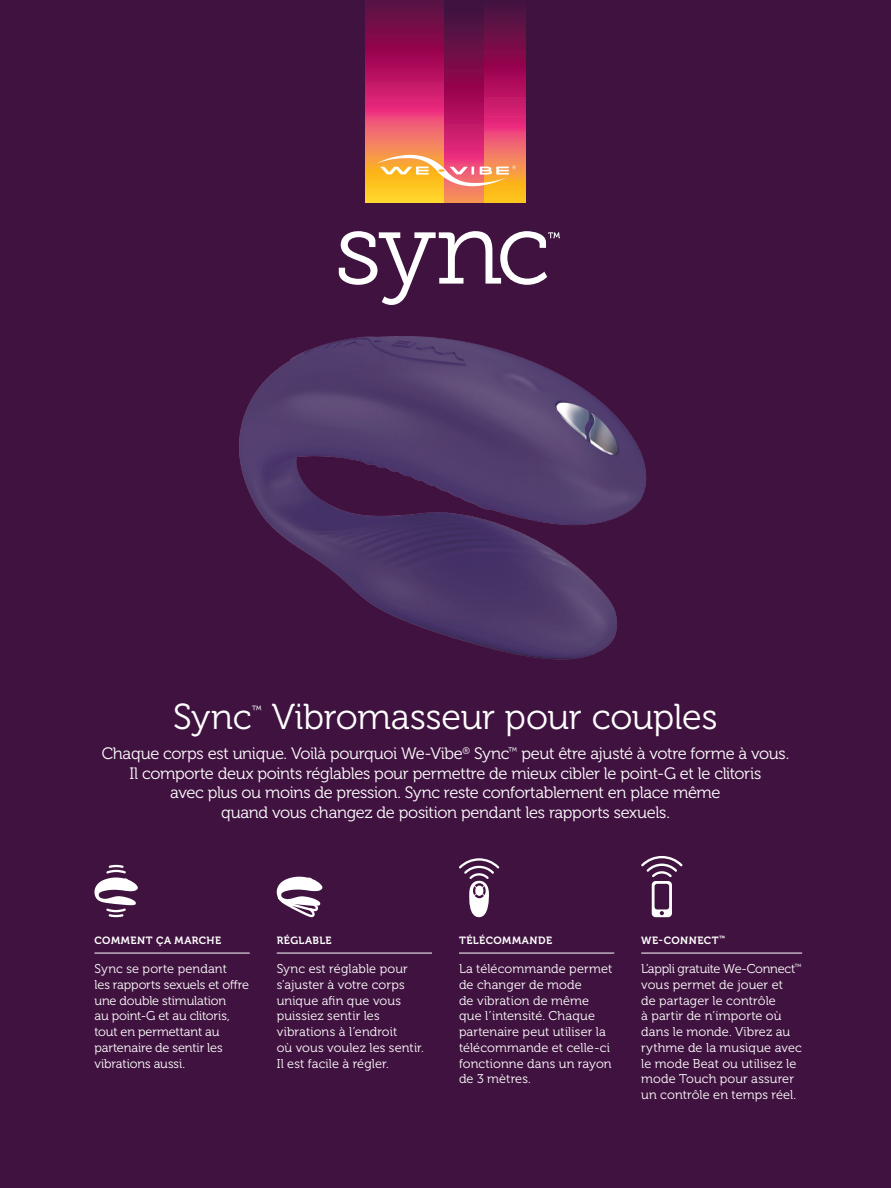
<style>
.page{position:relative;width:891px;height:1188px;background:#40123f}
.page>*{position:absolute;margin:0;border:0;box-sizing:border-box;transform-origin:0 0}
.MAIN_HEAD_-_24{font:36px "Museo 300";letter-spacing:-.01em;color:#fff}
.INTRO_PARA_-_11_1{font:16.5px/19.5px "Museo 300";letter-spacing:-.025em;color:#fff;text-align:center}
.BODY_WHITE_-_8_5{font:12.75px/15.8px "Museo 300";letter-spacing:.005em;color:#fff}
.SUB_CAPS_WHITE{font:10.5px "Museo 700";letter-spacing:.045em;color:#fff}
.MAIN_HEAD_-_24-2{font:10.5px "Museo 300";color:#fff}
</style>
<div class="page">
<hr style="left:94px;top:953px;width:156px;height:1px;background:#fff">
<hr style="left:277px;top:953px;width:155px;height:1px;background:#fff">
<hr style="left:459px;top:953px;width:155px;height:1px;background:#fff">
<hr style="left:641px;top:953px;width:161px;height:1px;background:#fff">
<svg style="left:459px;top:858px;width:40px;height:59px"></svg>
<svg style="left:641px;top:856px;width:42px;height:61px"></svg>
<svg style="left:276px;top:877px;width:46px;height:41px"></svg>
<svg style="left:94px;top:865px;width:44px;height:52px"></svg>
<svg style="left:339px;top:231px;width:221px;height:70px"></svg>
<svg style="left:365px;top:0;width:80px;height:202px;background:#bd3c57"></svg>
<svg style="left:445px;top:9px;width:40px;height:193px;background:#9a1c55"></svg>
<svg style="left:485px;top:9px;width:41px;height:193px;background:#b43355"></svg>
<svg style="left:377px;top:155px;width:139px;height:32px;background:#f8a668"></svg>
<img style="left:239px;top:301px;width:408px;height:359px">
<p class="MAIN_HEAD_-_24" style="left:173px;top:697px;width:80px">Sync</p>
<p class="MAIN_HEAD_-_24-2" style="left:252px;top:703px;width:12px">™</p>
<p class="MAIN_HEAD_-_24" style="left:272px;top:697px;width:447px">Vibromasseur pour couples</p>
<p class="INTRO_PARA_-_11_1" style="left:102px;top:744px;width:689px">Chaque corps est unique. Voilà pourquoi We-Vibe<sup>®</sup> Sync<sup>™</sup> peut être ajusté à votre forme à vous.<br>Il comporte deux points réglables pour permettre de mieux cibler le point-G et le clitoris<br>avec plus ou moins de pression. Sync reste confortablement en place même<br>quand vous changez de position pendant les rapports sexuels.</p>
<p class="SUB_CAPS_WHITE" style="left:94px;top:934px;width:128px">COMMENT ÇA MARCHE</p>
<p class="BODY_WHITE_-_8_5" style="left:94px;top:961px;width:156px">Sync se porte pendant<br>les rapports sexuels et offre une double stimulation<br>au point-G et au clitoris, tout en permettant au partenaire de sentir les vibrations aussi.</p>
<p class="SUB_CAPS_WHITE" style="left:277px;top:934px;width:56px">RÉGLABLE</p>
<p class="BODY_WHITE_-_8_5" style="left:277px;top:961px;width:149px">Sync est réglable pour s’ajuster à votre corps unique afin que vous puissiez sentir les vibrations à l’endroit<br>où vous voulez les sentir.<br>Il est facile à régler.</p>
<p class="SUB_CAPS_WHITE" style="left:459px;top:934px;width:95px">TÉLÉCOMMANDE</p>
<p class="BODY_WHITE_-_8_5" style="left:459px;top:961px;width:155px">La télécommande permet de changer de mode<br>de vibration de même que l’intensité. Chaque partenaire peut utiliser la télécommande et celle-ci fonctionne dans un rayon de 3 mètres.</p>
<p class="SUB_CAPS_WHITE" style="left:641px;top:934px;width:86px">WE-CONNECT<sup>™</sup></p>
<p class="BODY_WHITE_-_8_5" style="left:641px;top:961px;width:162px">L’appli gratuite We-Connect<sup>™ </sup>vous permet de jouer et<br>de partager le contrôle<br>à partir de n’importe où dans le monde. Vibrez au rythme de la musique avec le mode Beat ou utilisez le mode Touch pour assurer un contrôle en temps réel.</p>
</div>
